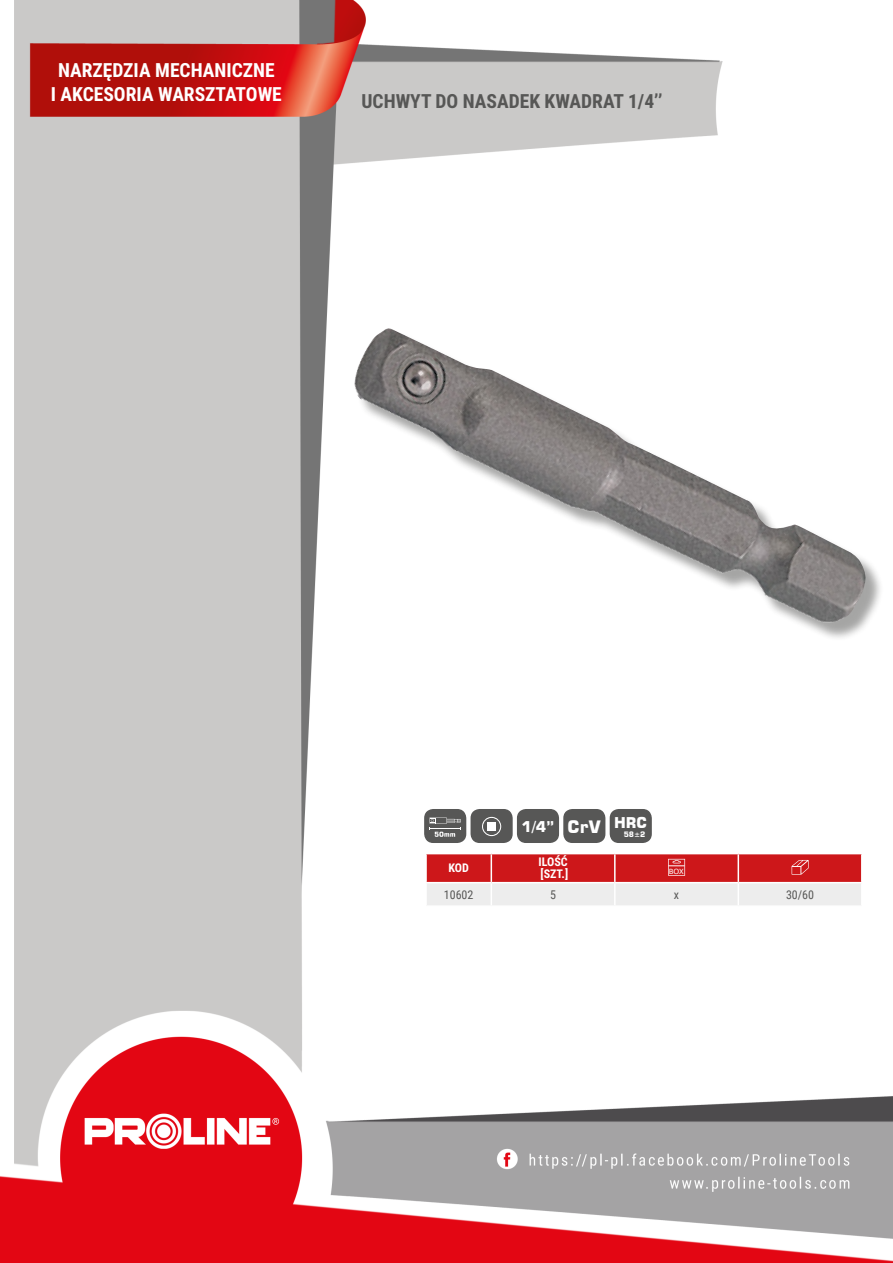
<style>
.page{position:relative;width:893px;height:1263px;background:#fff}
.page>*{position:absolute;margin:0;border:0;box-sizing:border-box;transform-origin:0 0}
.Center{font:700 19.5px/23.4px "Roboto Condensed";color:#fff;text-align:center}
.Lewo_bez_dzielenia{font:700 19.5px "Roboto Condensed";color:#575756}
.t1{font:700 17.1px "Square 721 BT";color:#fff}
.t2{font:700 14.85px "Square 721 BT";color:#fff}
.Center-2{font:12px "Roboto Condensed";color:#575756}
.Ĺšrodek__wymuszenie{font:700 12px "Roboto Condensed";color:#fff}
.Ĺšrodek_bez_dzieleni{font:700 12px "Roboto Condensed";color:#fff}
.Indeks{font:12px "Roboto Condensed";color:#575756}
.Tabelka_nagĹ_Ăłwek{font:700 12px "Roboto Condensed";color:#fff}
.t3{font:8.25px "Calibri";color:#fff;scale:1.06 1}
.t4{font:700 7.5px "Square 721 BT";color:#fff}
</style>
<div class="page">
<img style="left:0;top:0;width:893px;height:1263px">
<div style="left:357px;top:331px;width:527px;height:311px;background:#1d1d1b;opacity:.4"></div>
<img style="left:354px;top:328px;width:512px;height:296px">
<hr style="left:425px;top:854px;width:2px;height:28px;background:#fff">
<hr style="left:425px;top:883px;width:2px;height:22px;background:#fff">
<hr style="left:738px;top:853px;width:125px;height:1px;background:#fff">
<hr style="left:425px;top:853px;width:66px;height:1px;background:#fff">
<hr style="left:425px;top:882px;width:66px;height:1px;background:#fff">
<hr style="left:738px;top:882px;width:125px;height:1px;background:#fff">
<hr style="left:425px;top:905px;width:66px;height:2px;background:#fff">
<hr style="left:491px;top:905px;width:124px;height:2px;background:#fff">
<hr style="left:615px;top:905px;width:123px;height:2px;background:#fff">
<hr style="left:738px;top:905px;width:125px;height:2px;background:#fff">
<svg style="left:426px;top:853px;width:436px;height:52px;background:#dd7f81"></svg>
<div style="left:425px;top:810px;width:41px;height:32px;background:#575756;border-radius:8px"></div>
<div style="left:424px;top:809px;width:42px;height:34px;border:1px solid #575756;border-radius:8px"></div>
<svg style="left:430px;top:817px;width:31px;height:20px"></svg>
<div style="left:471px;top:810px;width:41px;height:32px;background:#575756;border-radius:8px"></div>
<div style="left:471px;top:809px;width:42px;height:34px;border:1px solid #575756;border-radius:8px"></div>
<svg style="left:482px;top:817px;width:19px;height:19px"></svg>
<div style="left:487px;top:822px;width:9px;height:9px;background:#fff"></div>
<div style="left:518px;top:810px;width:40px;height:32px;background:#575756;border-radius:8px"></div>
<div style="left:517px;top:809px;width:42px;height:34px;border:1px solid #575756;border-radius:8px"></div>
<div style="left:564px;top:810px;width:41px;height:32px;background:#575756;border-radius:8px"></div>
<div style="left:563px;top:809px;width:42px;height:34px;border:1px solid #575756;border-radius:8px"></div>
<div style="left:610px;top:810px;width:41px;height:32px;background:#575756;border-radius:8px"></div>
<div style="left:610px;top:809px;width:42px;height:34px;border:1px solid #575756;border-radius:8px"></div>
<p class="Center" style="left:51px;top:58px;width:233px">NARZĘDZIA MECHANICZNE<br>I AKCESORIA WARSZTATOWE</p>
<p class="Lewo_bez_dzielenia" style="left:361px;top:88px;width:303px">UCHWYT DO NASADEK KWADRAT 1/4’’</p>
<p class="Tabelka_nagĹ_Ăłwek" style="left:448px;top:860px;width:22px">KOD</p>
<p class="t2" style="left:521px;top:818px;width:35px">1/4”</p>
<p class="t1" style="left:568px;top:816px;width:35px">CrV</p>
<p class="t2" style="left:614px;top:814px;width:34px">HRC</p>
<p class="t4" style="left:624px;top:830px;width:23px">58±2</p>
<p class="Ĺšrodek_bez_dzieleni" style="left:538px;top:854px;width:31px">ILOŚĆ</p>
<p class="Ĺšrodek__wymuszenie" style="left:541px;top:866px;width:29px">[SZT.]</p>
<p class="t3" style="left:669px;top:865px;width:16px">BOX</p>
<p class="Indeks" style="left:444px;top:886px;width:31px">10602</p>
<p class="Center-2" style="left:550px;top:886px;width:7px">5</p>
<p class="Center-2" style="left:674px;top:886px;width:7px">x</p>
<p class="Center-2" style="left:786px;top:886px;width:30px">30/60</p>
</div>
